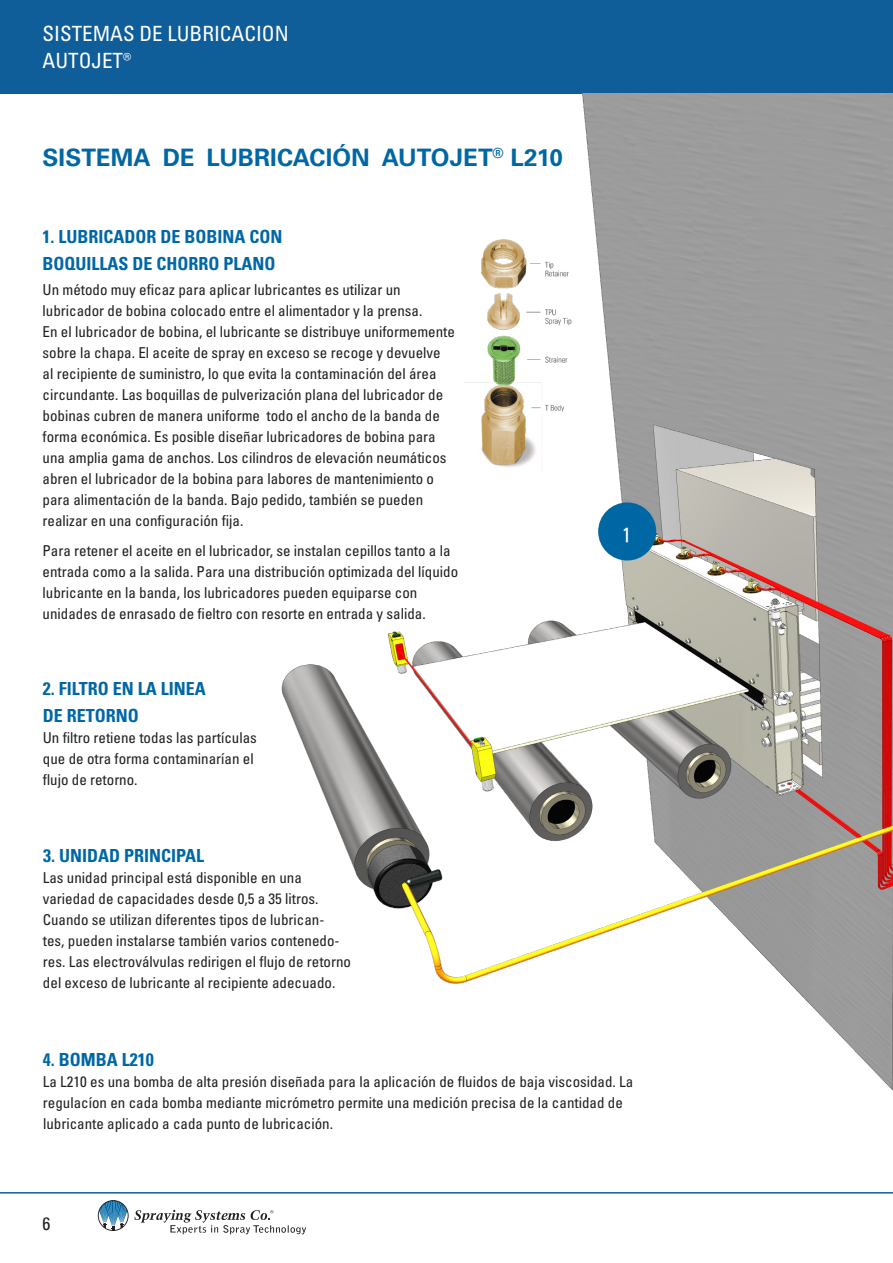
<style>
.page{position:relative;width:893px;height:1263px;background:#fff}
.page>*{position:absolute;margin:0;border:0;box-sizing:border-box;transform-origin:0 0}
.Title_in_Text{font:700 24px "Univers LT Pro 65";color:#0067a5}
.t1{font:condensed 21px/27px "Univers LT Pro";color:#fff}
.Applications{font:condensed 20.25px "Univers";color:#fff}
.Title_in_Text-2{font:700 condensed 18px/27px "Univers LT Pro";color:#0067a5}
.t2{font:condensed 18px "Univers";color:#231f20}
.Title_in_Text-3{font:condensed 15px/21px "Univers LT Pro";color:#231f20}
</style>
<div class="page">
<hr style="left:0;top:1192px;width:893px;height:1px;background:#0f5d99">
<svg style="left:98px;top:1200px;width:208px;height:34px"></svg>
<div style="left:0;top:0;width:893px;height:94px;background:#0f5d99"></div>
<img style="left:281px;top:94px;width:612px;height:997px">
<div style="left:598px;top:502px;width:58px;height:58px;background:#0067a5;border-radius:50%"></div>
<img style="left:372px;top:215px;width:283px;height:282px">
<h2 class="t1" style="left:43px;top:19px;width:248px">SISTEMAS DE LUBRICACION<br>AUTOJET®</h2>
<p class="Title_in_Text" style="left:43px;top:141px;width:522px">SISTEMA DE LUBRICACIÓN AUTOJET<sup>®</sup> L210</p>
<p class="Title_in_Text-2" style="left:43px;top:223px;width:241px">1. LUBRICADOR DE BOBINA CON<br>BOQUILLAS DE CHORRO PLANO</p>
<p class="Title_in_Text-3" style="left:43px;top:279px;width:414px">Un método muy eficaz para aplicar lubricantes es utilizar un lubricador de bobina colocado entre el alimentador y la prensa.<br>En el lubricador de bobina, el lubricante se distribuye uniformemente sobre la chapa. El aceite de spray en exceso se recoge y devuelve al recipiente de suministro, lo que evita la contaminación del área circundante. Las boquillas de pulverización plana del lubricador de bobinas cubren de manera uniforme todo el ancho de la banda de forma económica. Es posible diseñar lubricadores de bobina para una amplia gama de anchos. Los cilindros de elevación neumáticos abren el lubricador de la bobina para labores de mantenimiento o para alimentación de la banda. Bajo pedido, también se pueden realizar en una configuración fija.</p>
<p class="Title_in_Text-3" style="left:43px;top:540px;width:417px">Para retener el aceite en el lubricador, se instalan cepillos tanto a la entrada como a la salida. Para una distribución optimizada del líquido lubricante en la banda, los lubricadores pueden equiparse con unidades de enrasado de fieltro con resorte en entrada y salida.</p>
<p class="Title_in_Text-2" style="left:43px;top:675px;width:164px">2. FILTRO EN LA LINEA<br>DE RETORNO</p>
<p class="Title_in_Text-3" style="left:43px;top:727px;width:216px">Un filtro retiene todas las partículas que de otra forma contaminarían el flujo de retorno.</p>
<p class="Title_in_Text-2" style="left:43px;top:842px;width:163px">3. UNIDAD PRINCIPAL</p>
<p class="Title_in_Text-3" style="left:43px;top:867px;width:310px">Las unidad principal está disponible en una variedad de capacidades desde 0,5 a 35 litros.<br>Cuando se utilizan diferentes tipos de lubrican-<br>tes, pueden instalarse también varios contenedo&shy;res. Las electroválvulas redirigen el flujo de retorno del exceso de lubricante al recipiente adecuado.</p>
<p class="Applications" style="left:622px;top:521px;width:11px">1</p>
<p class="Title_in_Text-2" style="left:43px;top:1046px;width:112px">4. BOMBA L210</p>
<p class="Title_in_Text-3" style="left:43px;top:1071px;width:592px">La L210 es una bomba de alta presión diseñada para la aplicación de fluidos de baja viscosidad. La regulacíon en cada bomba mediante micrómetro permite una medición precisa de la cantidad de lubricante aplicado a cada punto de lubricación.</p>
<p class="t2" style="left:43px;top:1212px;width:9px">6</p>
</div>
